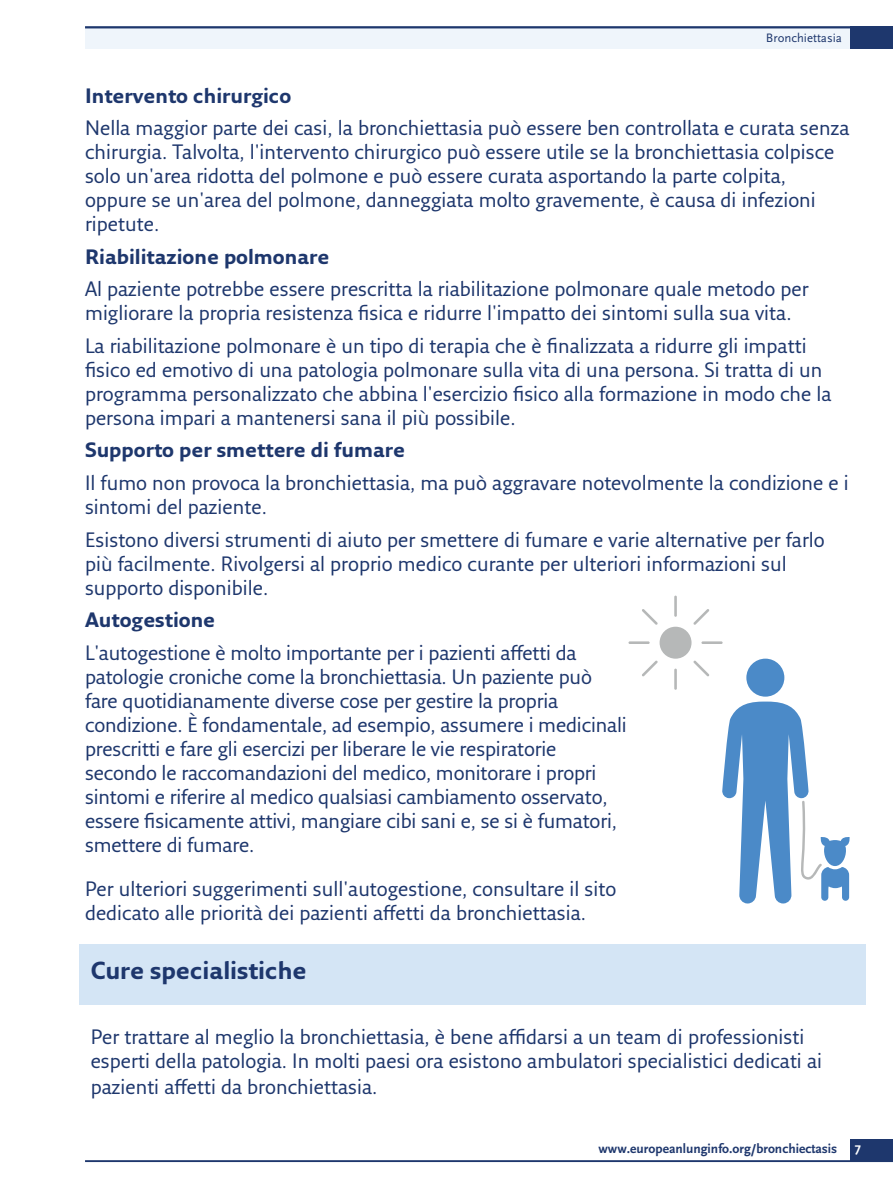
<style>
.page{position:relative;width:893px;height:1191px;background:#fff}
.page>*{position:absolute;margin:0;border:0;box-sizing:border-box;transform-origin:0 0}
.t1{font:700 24px "Fresco Sans Pro";color:#1e376d}
.t2{font:20.25px/24px "Fresco Sans Pro";color:#1e376d}
.t3{font:700 20.25px "Fresco Sans Pro";color:#1e376d}
.t4{font:700 13.5px "Scala Sans";color:#1e376d}
.t5{font:700 13.5px "Scala Sans";color:#fff}
.t6{font:12.75px "Scala Sans";color:#1e376d}
</style>
<div class="page">
<div style="left:85px;top:26px;width:808px;height:23px;background:#eff5fb"></div>
<div style="left:850px;top:26px;width:43px;height:23px;background:#1e376d"></div>
<div style="left:850px;top:1138px;width:43px;height:23px;background:#1e376d"></div>
<hr style="left:85px;top:26px;width:808px;height:2px;background:#1e376d">
<hr style="left:85px;top:1160px;width:808px;height:2px;background:#1e376d">
<div style="left:79px;top:944px;width:787px;height:60px;background:#d4e5f5"></div>
<div style="left:746px;top:658px;width:38px;height:38px;background:#4b8ac8;border-radius:50%"></div>
<svg style="left:722px;top:701px;width:128px;height:202px"></svg>
<div style="left:660px;top:626px;width:31px;height:32px;background:#b6b8b8;border-radius:50%"></div>
<hr style="left:674px;top:595px;width:3px;height:22px;background:#b6b8b8">
<hr style="left:674px;top:668px;width:3px;height:22px;background:#b6b8b8">
<hr style="left:701px;top:641px;width:22px;height:3px;background:#b6b8b8">
<hr style="left:628px;top:641px;width:22px;height:3px;background:#b6b8b8">
<svg style="left:693px;top:609px;width:16px;height:16px"></svg>
<svg style="left:642px;top:660px;width:16px;height:16px"></svg>
<svg style="left:693px;top:660px;width:16px;height:16px"></svg>
<svg style="left:642px;top:609px;width:16px;height:16px"></svg>
<p class="t6" style="left:766px;top:31px;width:78px">Bronchiettasia</p>
<p class="t3" style="left:85px;top:83px;width:208px">Intervento chirurgico</p>
<p class="t2" style="left:85px;top:116px;width:766px">Nella maggior parte dei casi, la bronchiettasia può essere ben controllata e curata senza chirurgia. Talvolta, l'intervento chirurgico può essere utile se la bronchiettasia colpisce solo un'area ridotta del polmone e può essere curata asportando la parte colpita, oppure se un'area del polmone, danneggiata molto gravemente, è causa di infezioni ripetute.</p>
<p class="t3" style="left:85px;top:244px;width:246px">Riabilitazione polmonare</p>
<p class="t2" style="left:85px;top:277px;width:725px">Al paziente potrebbe essere prescritta la riabilitazione polmonare quale metodo per migliorare la propria resistenza fisica e ridurre l'impatto dei sintomi sulla sua vita.</p>
<p class="t2" style="left:85px;top:333px;width:748px">La riabilitazione polmonare è un tipo di terapia che è finalizzata a ridurre gli impatti fisico ed emotivo di una patologia polmonare sulla vita di una persona. Si tratta di un programma personalizzato che abbina l'esercizio fisico alla formazione in modo che la persona impari a mantenersi sana il più possibile.</p>
<p class="t3" style="left:85px;top:437px;width:321px">Supporto per smettere di fumare</p>
<p class="t2" style="left:85px;top:470px;width:765px">Il fumo non provoca la bronchiettasia, ma può aggravare notevolmente la condizione e i sintomi del paziente.</p>
<p class="t2" style="left:85px;top:527px;width:741px">Esistono diversi strumenti di aiuto per smettere di fumare e varie alternative per farlo più facilmente. Rivolgersi al proprio medico curante per ulteriori informazioni sul supporto disponibile.</p>
<p class="t3" style="left:85px;top:607px;width:132px">Autogestione</p>
<p class="t2" style="left:85px;top:640px;width:543px">L'autogestione è molto importante per i pazienti affetti da patologie croniche come la bronchiettasia. Un paziente può fare quotidianamente diverse cose per gestire la propria condizione. È fondamentale, ad esempio, assumere i medicinali prescritti e fare gli esercizi per liberare le vie respiratorie secondo le raccomandazioni del medico, monitorare i propri sintomi e riferire al medico qualsiasi cambiamento osservato, essere fisicamente attivi, mangiare cibi sani e, se si è fumatori, smettere di fumare.</p>
<p class="t2" style="left:85px;top:876px;width:533px">Per ulteriori suggerimenti sull'autogestione, consultare il sito dedicato alle priorità dei pazienti affetti da bronchiettasia.</p>
<p class="t1" style="left:91px;top:955px;width:218px">Cure specialistiche</p>
<p class="t2" style="left:91px;top:1024px;width:733px;line-height:24.6px">Per trattare al meglio la bronchiettasia, è bene affidarsi a un team di professionisti esperti della patologia. In molti paesi ora esistono ambulatori specialistici dedicati ai pazienti affetti da bronchiettasia.</p>
<p class="t4" style="left:598px;top:1141px;width:240px">www.europeanlunginfo.org/bronchiectasis</p>
<p class="t5" style="left:855px;top:1140px;width:8px">7</p>
</div>
